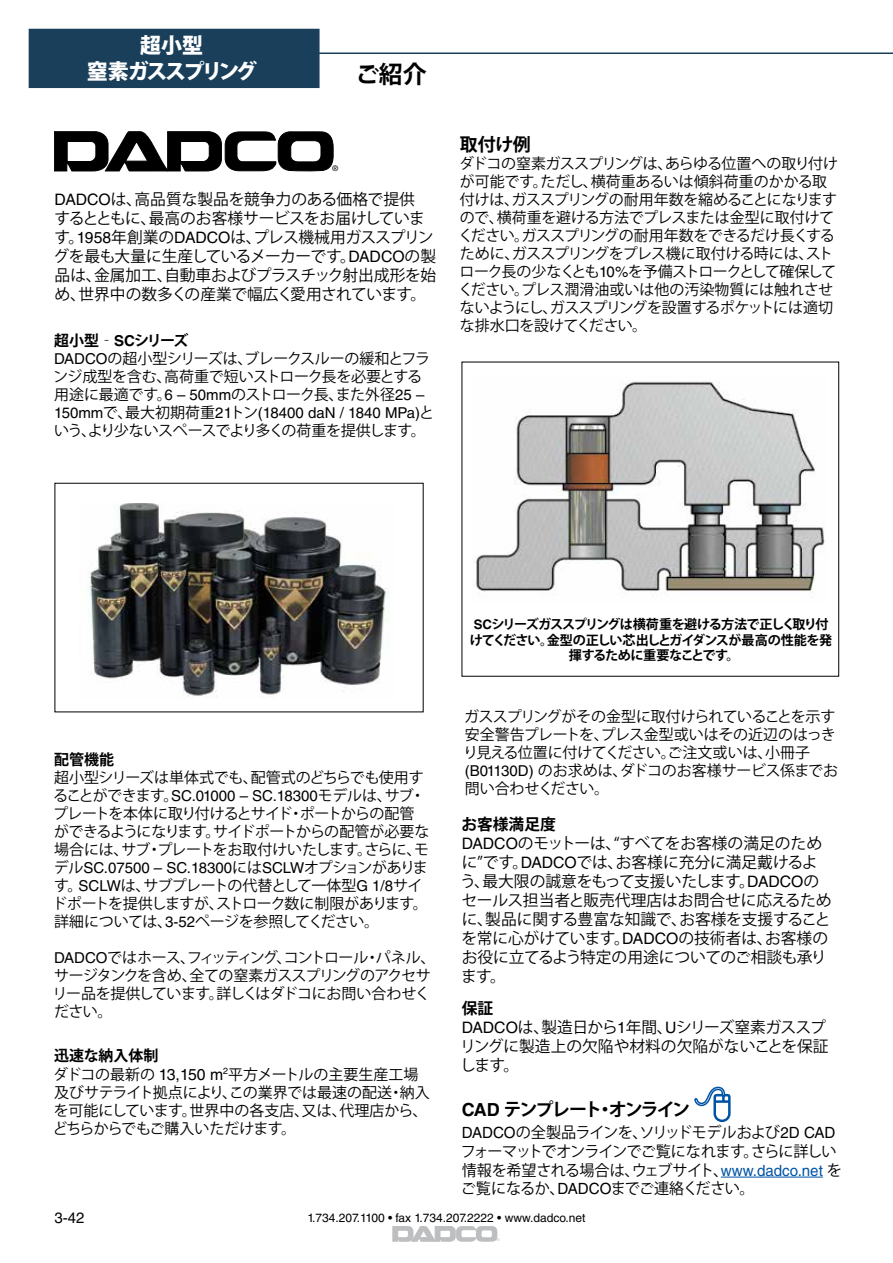
<style>
.page{position:relative;width:893px;height:1263px;background:#fff}
.page>*{position:absolute;margin:0;border:0;box-sizing:border-box;transform-origin:0 0}
.t1{font:700 24px "Koz Go Pr 6 N";color:#000}
.t2{font:800 21px/25.2px "Koz Go Pro";letter-spacing:-.11em;color:#fff;text-align:center}
.t3{font:700 18px "Koz Go Pro";letter-spacing:-.11em;color:#000}
.t4{font:15.75px/18.9px "Koz Go Pr 6 N";color:#000}
.t5{font:15.75px/18.9px "Koz Go Pro";letter-spacing:-.02em;color:#000}
.t6{font:15.45px/18.6px "Koz Go Pro";letter-spacing:-.045em;color:#000}
.t7{font:15px/18px "Koz Go Pro";letter-spacing:-.03em;color:#000}
.t8{font:15px/18.3px "Koz Go Pro";color:#000}
.t9{font:15px/18px "Koz Go Pro";letter-spacing:-.05em;color:#000}
.t10{font:15px "Helvetica LT Std";color:#000}
.t11{font:15px "Koz Go Pro";letter-spacing:-.07em;color:#000}
.t12{font:700 15px "Koz Go Pro";color:#000}
.t13{font:700 13.2px/15.8px "Koz Go Pro";letter-spacing:-.07em;color:#000;text-align:center}
.t14{font:12px "Helvetica LT Std";color:#000}
.t15{font:7.65px "Helvetica LT Std";color:#000}
.t16{font:4.05px "Helvetica LT Std";color:#bcbec0}
.s1{font-family:"Helvetica LT Std"}
.s2{font-weight:700}
.s3{font-family:"Helvetica LT Std";font-weight:700}
.s4{font-family:"Koz Go Pro"}
.s5{font-family:"Helvetica LT Std";font-size:15.75px}
.s6{font-family:"Helvetica LT Std";color:#0054a4}
</style>
<div class="page">
<div style="left:29px;top:29px;width:291px;height:59px;background:#193f5b"></div>
<hr style="left:286px;top:53px;width:607px;height:1px;background:#193f5b">
<svg style="left:393px;top:1226px;width:104px;height:15px"></svg>
<svg style="left:54px;top:131px;width:280px;height:41px"></svg>
<img style="left:88px;top:503px;width:301px;height:194px">
<img style="left:474px;top:381px;width:351px;height:212px">
<hr style="left:721px;top:1177px;width:102px;height:1px;background:#0054a4">
<h2 class="t2" style="left:87px;top:35px;width:172px">超小型<br>窒素ガススプリング</h2>
<h1 class="t1" style="left:355px;top:61px;width:73px">ご紹介</h1>
<p class="t15" style="left:332px;top:164px;width:7px">®</p>
<p class="t5" style="left:54px;top:190px;width:384px"><span class="s1">DADCO</span>は、高品質な製品を競争力のある価格で提供<br>するとともに、最高のお客様サービスをお届けしています。<span class="s1">1958</span>年創業の<span class="s1">DADCO</span>は、プレス機械用ガススプリングを最も大量に生産しているメーカーです。<span class="s1">DADCO</span>の製品は、金属加工、自動車およびプラスチック射出成形を始め、世界中の数多くの産業で幅広く愛用されています。</p>
<p class="t7" style="left:53px;top:332px;width:378px"><span class="s2">超小型‐</span><span class="s3">SC</span><span class="s2">シリーズ<br></span><span class="s1">DADCO</span>の超小型シリーズは、ブレークスルーの緩和とフランジ成型を含む、高荷重で短いストローク長を必要とする用途に最適です。<span class="s1">6 – 50mm</span>のストローク長、また外径<span class="s1">25 –</span></p>
<p class="t10" style="left:54px;top:404px;width:382px">150mm<span class="s4">で、最大初期荷重</span>21<span class="s4">トン</span>(18400 daN / 1840 MPa)<span class="s4">と</span></p>
<p class="t11" style="left:54px;top:420px;width:373px">いう、より少ないスペースでより多くの荷重を提供します。</p>
<p class="t3" style="left:460px;top:133px;width:72px">取付け例</p>
<p class="t7" style="left:459px;top:155px;width:381px">ダドコの窒素ガススプリングは、あらゆる位置への取り付けが可能です。ただし、横荷重あるいは傾斜荷重のかかる取付けは、ガススプリングの耐用年数を縮めることになりますので、横荷重を避ける方法でプレスまたは金型に取付けてください。ガススプリングの耐用年数をできるだけ長くするために、ガススプリングをプレス機に取付ける時には、ストローク長の少なくとも<span class="s1">10%</span>を予備ストロークとして確保してください。プレス潤滑油或いは他の汚染物質には触れさせないようにし、ガススプリングを設置するポケットには適切な排水口を設けてください。</p>
<p class="t12" style="left:54px;top:750px;width:61px">配管機能</p>
<p class="t7" style="left:53px;top:769px;width:378px">超小型シリーズは単体式でも、配管式のどちらでも使用することができます。<span class="s1">SC.01000 – SC.18300</span>モデルは、サブ・プレートを本体に取り付けるとサイド・ポートからの配管ができるようになります。サイドポートからの配管が必要な場合には、サブ・プレートをお取付けいたします。さらに、モ</p>
<p class="t10" style="left:54px;top:859px;width:376px"><span class="s4">デル</span>SC.07500 – SC.18300<span class="s4">には</span>SCLW<span class="s4">オプションがありま</span></p>
<p class="t7" style="left:52px;top:877px;width:377px">す。<span class="s1">SCLW</span>は、サブプレートの代替として一体型<span class="s1">G 1/8</span>サイドポートを提供しますが、ストローク数に制限があります。詳細については、<span class="s1">3-52</span>ページを参照してください。</p>
<p class="t9" style="left:53px;top:949px;width:384px"><span class="s1">DADCO</span>ではホース、フィッティング、コントロール・パネル、サージタンクを含め、全ての窒素ガススプリングのアクセサリー品を提供しています。詳しくはダドコにお問い合わせください。</p>
<p class="t8" style="left:53px;top:1047px;width:378px"><span class="s2">迅速な納入体制<br></span>ダドコの最新の <span class="s5">13,150 m</span><sup>2</sup>平方メートルの主要生産工場及びサテライト拠点により、この業界では最速の配送・納入を可能にしています。世界中の各支店、又は、代理店から、どちらからでもご購入いただけます。</p>
<p class="t13" style="left:470px;top:617px;width:364px"><span class="s1">SC</span>シリーズガススプリングは横荷重を避ける方法で正しく取り付けてください。金型の正しい芯出しとガイダンスが最高の性能を発揮するために重要なことです。</p>
<p class="t7" style="left:463px;top:708px;width:377px">ガススプリングがその金型に取付けられていることを示す安全警告プレートを、プレス金型或いはその近辺のはっきり見える位置に付けてください。ご注文或いは、小冊子<span class="s1">(B01130D)</span> のお求めは、ダドコのお客様サービス係までお問い合わせください。</p>
<p class="t4" style="left:460px;top:815px;width:373px"><span class="s2">お客様満足度<br></span><span class="s1">DADCO</span>のモットーは、“すべてをお客様の満足のために”です。<span class="s1">DADCO</span>では、お客様に充分に満足戴けるよう、最大限の誠意をもって支援いたします。<span class="s1">DADCO</span>のセールス担当者と販売代理店はお問合せに応えるために、製品に関する豊富な知識で、お客様を支援することを常に心がけています。<span class="s1">DADCO</span>の技術者は、お客様のお役に立てるよう特定の用途についてのご相談も承ります。</p>
<p class="t4" style="left:460px;top:999px;width:370px"><span class="s2">保証<br></span><span class="s1">DADCO</span>は、製造日から<span class="s1">1</span>年間、<span class="s1">U</span>シリーズ窒素ガススプリングに製造上の欠陥や材料の欠陥がないことを保証します。</p>
<p class="t3" style="left:462px;top:1098px;width:230px"><span class="s1">CAD</span> テンプレート・オンライン</p>
<p class="t6" style="left:461px;top:1124px;width:383px"><span class="s1">DADCO</span>の全製品ラインを、ソリッドモデルおよび<span class="s1">2D CAD</span>フォーマットでオンラインでご覧になれます。さらに詳しい情報を希望される場合は、ウェブサイト、<span class="s6">www.dadco.net</span> をご覧になるか、<span class="s1">DADCO</span>までご連絡ください。</p>
<p class="t10" style="left:55px;top:1209px;width:32px">3-42</p>
<p class="t14" style="left:307px;top:1211px;width:280px">1.734.207.1100 • fax 1.734.207.2222 • www.dadco.net</p>
<p class="t16" style="left:497px;top:1237px;width:4px">®</p>
</div>
